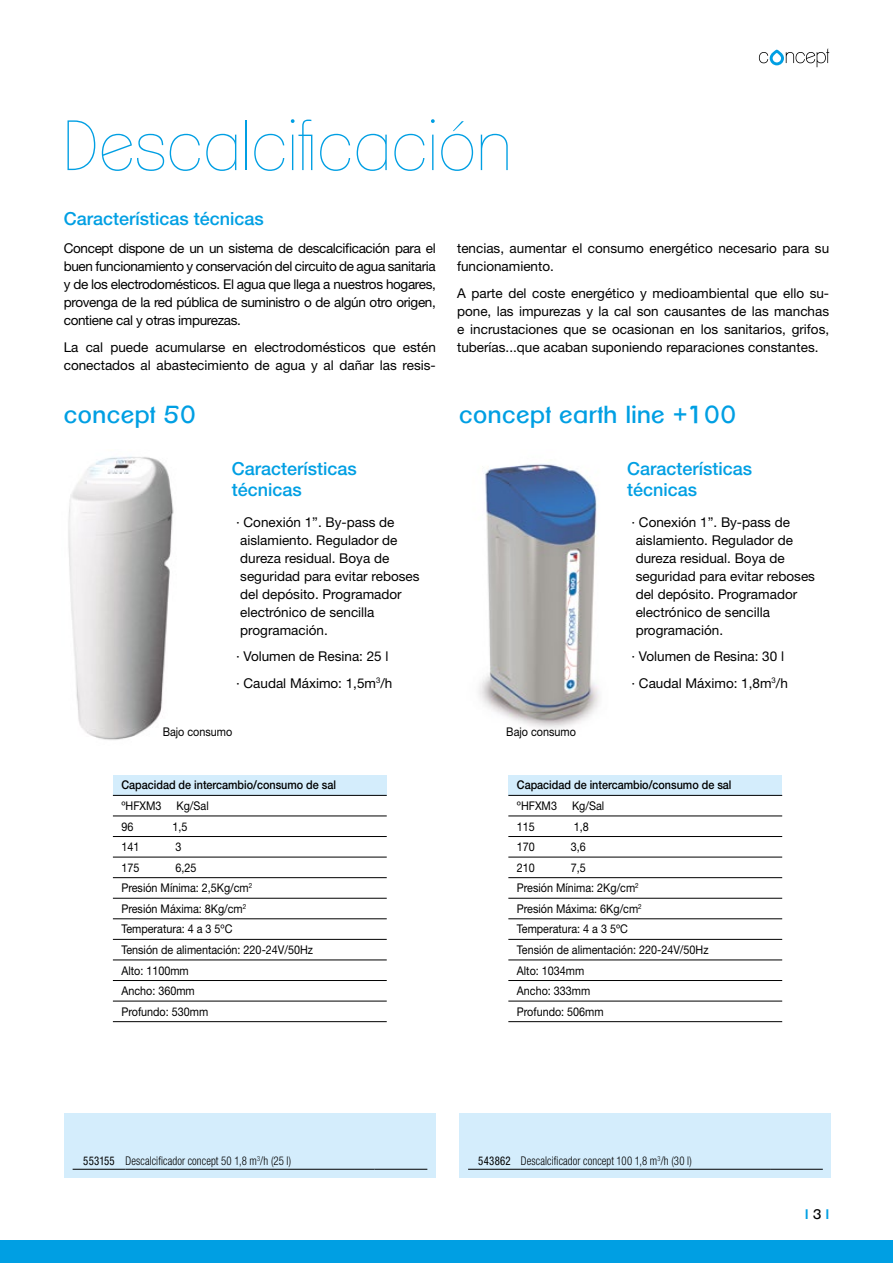
<style>
.page{position:relative;width:893px;height:1263px;background:#fff}
.page>*{position:absolute;margin:0;border:0;box-sizing:border-box;transform-origin:0 0}
.t1{font:100 69px "Clemente P Daa";letter-spacing:.02em;color:#009fe3}
.t2{font:24px "Clemente P Dai";letter-spacing:.02em;color:#009fe3}
.t3{font:500 18px/21px "Helvetica Neue LT Std";color:#009fe3}
.t4{font:13.5px/18px "Helvetica Neue LT Std";color:#000}
.t5{font:800 13.5px "Clemente P Dao";color:#009fe3}
.t6{font:12px/20.5px "Helvetica Neue LT Std";color:#000;scale:.9 1}
.t7{font:300 condensed 12px "Helvetica Neue LT Std";letter-spacing:.01em;color:#000;scale:.9 1}
.t8{font:500 12px "Helvetica Neue LT Std";color:#000;scale:.9 1}
.s1{font-weight:400}
.s2{font-family:"Clemente P Dai";font-weight:400;color:#000}
</style>
<div class="page">
<svg style="left:759px;top:48px;width:70px;height:19px"></svg>
<div style="left:0;top:1241px;width:893px;height:22px;background:#009fe3"></div>
<div style="left:64px;top:1114px;width:372px;height:64px;background:#d4edfc"></div>
<hr style="left:73px;top:1169px;width:52px;height:1px;background:#000">
<hr style="left:125px;top:1169px;width:250px;height:1px;background:#000">
<hr style="left:375px;top:1169px;width:52px;height:1px;background:#000">
<div style="left:460px;top:1114px;width:371px;height:64px;background:#d4edfc"></div>
<hr style="left:468px;top:1169px;width:53px;height:1px;background:#000">
<hr style="left:521px;top:1169px;width:249px;height:1px;background:#000">
<hr style="left:770px;top:1169px;width:53px;height:1px;background:#000">
<img style="left:68px;top:456px;width:106px;height:284px">
<img style="left:479px;top:464px;width:121px;height:264px">
<div style="left:113px;top:775px;width:274px;height:20px;background:#d4edfc"></div>
<hr style="left:113px;top:795px;width:274px;height:1px;background:#000">
<hr style="left:113px;top:816px;width:274px;height:1px;background:#000">
<hr style="left:113px;top:836px;width:274px;height:1px;background:#000">
<hr style="left:113px;top:857px;width:274px;height:1px;background:#000">
<hr style="left:113px;top:877px;width:274px;height:1px;background:#000">
<hr style="left:113px;top:898px;width:274px;height:1px;background:#000">
<hr style="left:113px;top:918px;width:274px;height:1px;background:#000">
<hr style="left:113px;top:939px;width:274px;height:1px;background:#000">
<hr style="left:113px;top:960px;width:274px;height:1px;background:#000">
<hr style="left:113px;top:980px;width:274px;height:1px;background:#000">
<hr style="left:113px;top:1001px;width:274px;height:1px;background:#000">
<hr style="left:113px;top:1021px;width:274px;height:1px;background:#000">
<div style="left:508px;top:775px;width:274px;height:20px;background:#d4edfc"></div>
<hr style="left:508px;top:795px;width:274px;height:1px;background:#000">
<hr style="left:508px;top:816px;width:274px;height:1px;background:#000">
<hr style="left:508px;top:836px;width:274px;height:1px;background:#000">
<hr style="left:508px;top:857px;width:274px;height:1px;background:#000">
<hr style="left:508px;top:877px;width:274px;height:1px;background:#000">
<hr style="left:508px;top:898px;width:274px;height:1px;background:#000">
<hr style="left:508px;top:918px;width:274px;height:1px;background:#000">
<hr style="left:508px;top:939px;width:274px;height:1px;background:#000">
<hr style="left:508px;top:960px;width:274px;height:1px;background:#000">
<hr style="left:508px;top:980px;width:274px;height:1px;background:#000">
<hr style="left:508px;top:1001px;width:274px;height:1px;background:#000">
<hr style="left:508px;top:1021px;width:274px;height:1px;background:#000">
<h1 class="t1" style="left:64px;top:106px;width:449px">Descalcificación</h1>
<h3 class="t3" style="left:64px;top:208px;width:202px">Características técnicas</h3>
<p class="t4" style="left:64px;top:239px;width:374px;text-align:justify">Concept dispone de un un sistema de descalcificación para el buen funcionamiento y conservación del circuito de agua sanitaria y de los electrodomésticos. El agua que llega a nuestros hogares, provenga de la red pública de suministro o de algún otro origen, contiene cal y otras impurezas.</p>
<p class="t4" style="left:64px;top:338px;width:374px">La cal puede acumularse en electrodomésticos que estén conectados al abastecimiento de agua y al dañar las resis-</p>
<p class="t4" style="left:457px;top:239px;width:374px">tencias, aumentar el consumo energético necesario para su funcionamiento.</p>
<p class="t4" style="left:457px;top:284px;width:374px;text-align:justify">A parte del coste energético y medioambiental que ello su&shy;pone, las impurezas y la cal son causantes de las manchas e incrustaciones que se ocasionan en los sanitarios, grifos, tuberías...que acaban suponiendo reparaciones constantes.</p>
<h2 class="t2" style="left:64px;top:400px;width:133px">concept 50</h2>
<h2 class="t2" style="left:459px;top:400px;width:278px">concept earth line +100</h2>
<h3 class="t3" style="left:232px;top:458px;width:127px">Características técnicas</h3>
<h3 class="t3" style="left:627px;top:458px;width:127px">Características técnicas</h3>
<p class="t4" style="left:240px;top:513px;width:181px;text-indent:-4px">· Conexión 1”. By-pass de aislamiento. Regulador de dureza residual. Boya de seguridad para evitar reboses del depósito. Programador electrónico de sencilla programación.</p>
<p class="t4" style="left:236px;top:643px;width:158px;line-height:26.5px">· Volumen de Resina: 25 l · Caudal Máximo: 1,5m<sup>3</sup>/h</p>
<p class="t6" style="left:163px;top:721px;width:79px">Bajo consumo</p>
<p class="t6" style="left:506px;top:721px;width:79px">Bajo consumo</p>
<p class="t4" style="left:636px;top:513px;width:181px;text-indent:-4px">· Conexión 1”. By-pass de aislamiento. Regulador de dureza residual. Boya de seguridad para evitar reboses del depósito. Programador electrónico de sencilla programación.</p>
<p class="t4" style="left:631px;top:643px;width:158px;line-height:26.5px">· Volumen de Resina: 30 l · Caudal Máximo: 1,8m<sup>3</sup>/h</p>
<p class="t8" style="left:121px;top:778px;width:240px">Capacidad de intercambio/consumo de sal</p>
<p class="t6" style="left:121px;top:795px;width:46px">ºHFXM3</p>
<p class="t6" style="left:177px;top:795px;width:37px">Kg/Sal</p>
<p class="t6" style="left:121px;top:816px;width:15px">96</p>
<p class="t6" style="left:172px;top:816px;width:18px">1,5</p>
<p class="t6" style="left:121px;top:836px;width:22px">141</p>
<p class="t6" style="left:175px;top:836px;width:8px">3</p>
<p class="t6" style="left:121px;top:857px;width:22px">175</p>
<p class="t6" style="left:121px;top:857px;width:214px;text-indent:54px">6,25<br>Presión Mínima: 2,5Kg/cm<sup>2<br></sup>Presión Máxima: 8Kg/cm<sup>2<br></sup>Temperatura: 4 a 3 5ºC<br>Tensión de alimentación: 220-24V/50Hz<br>Alto: 1100mm<br>Ancho: 360mm<br>Profundo: 530mm</p>
<p class="t8" style="left:517px;top:778px;width:240px">Capacidad de intercambio/consumo de sal</p>
<p class="t6" style="left:517px;top:795px;width:46px">ºHFXM3</p>
<p class="t6" style="left:572px;top:795px;width:37px">Kg/Sal</p>
<p class="t6" style="left:517px;top:816px;width:22px">115</p>
<p class="t6" style="left:574px;top:816px;width:18px">1,8</p>
<p class="t6" style="left:517px;top:836px;width:22px">170</p>
<p class="t6" style="left:571px;top:836px;width:18px">3,6</p>
<p class="t6" style="left:517px;top:857px;width:22px">210</p>
<p class="t6" style="left:517px;top:857px;width:214px;text-indent:54px">7,5<br>Presión Mínima: 2Kg/cm<sup>2<br></sup>Presión Máxima: 6Kg/cm<sup>2<br></sup>Temperatura: 4 a 3 5ºC<br>Tensión de alimentación: 220-24V/50Hz<br>Alto: 1034mm<br>Ancho: 333mm<br>Profundo: 506mm</p>
<p class="t7" style="left:83px;top:1154px;width:233px"><span class="s1">553155</span> Descalcificador concept 50 1,8 m<sup>3</sup>/h (25 l)</p>
<p class="t7" style="left:478px;top:1154px;width:239px"><span class="s1">543862</span> Descalcificador concept 100 1,8 m<sup>3</sup>/h (30 l)</p>
<p class="t5" style="left:805px;top:1205px;width:26px">|<span class="s2">3</span>|</p>
</div>
